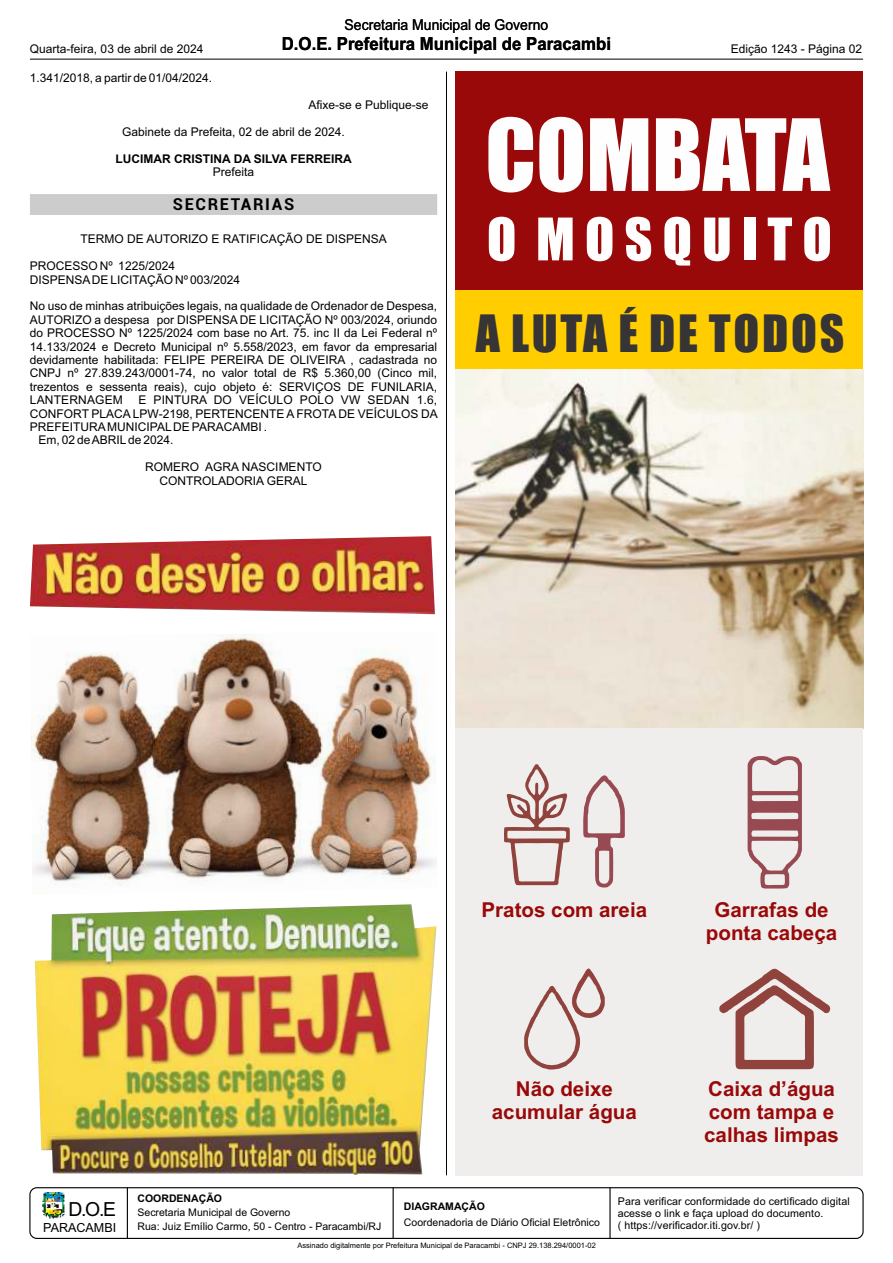
<style>
.page{position:relative;width:893px;height:1263px;background:#fff}
.page>*{position:absolute;margin:0;border:0;box-sizing:border-box;transform-origin:0 0}
.t1{font:91.8px "Impact";color:#fefefe}
.t2{font:54.15px "Impact";letter-spacing:.185em;color:#fefefe}
.t3{font:47.55px "Impact";letter-spacing:.055em;color:#373435}
.t4{font:700 20.55px/23px "Arial";color:#990909;text-align:center}
.t5{font:19.35px "Arial";color:#000}
.t6{font:700 18px "Arial";color:#000;scale:.93 1}
.t7{font:700 16.5px "Roboto";letter-spacing:.1em;color:#000}
.t8{font:15px "Arial";color:#000;scale:.93 1}
.t9{font:12.6px "Arial";color:#000}
.t10{font:12px/13.4px "Arial";color:#000}
.t11{font:700 12px "Arial";color:#000}
.t12{font:10.65px/11.9px "Arial";letter-spacing:.01em;color:#000}
.t13{font:10.5px/13.8px "Arial";color:#000}
.t14{font:700 10.5px "Arial";color:#000}
.t15{font:7.5px "Arial";color:#000}
</style>
<div class="page">
<img style="left:42px;top:1192px;width:23px;height:27px">
<div style="left:29px;top:1187px;width:835px;height:52px;border:1px solid #000;border-radius:7px"></div>
<hr style="left:609px;top:1187px;width:2px;height:52px;background:#000">
<hr style="left:127px;top:1187px;width:1px;height:52px;background:#000">
<hr style="left:393px;top:1187px;width:1px;height:52px;background:#000">
<hr style="left:30px;top:59px;width:833px;height:1px;background:#000">
<hr style="left:446px;top:72px;width:1px;height:1103px;background:#000">
<div style="left:30px;top:194px;width:407px;height:21px;background:#ccc"></div>
<img style="left:456px;top:369px;width:407px;height:359px">
<div style="left:456px;top:72px;width:407px;height:218px;background:#990909"></div>
<div style="left:456px;top:728px;width:407px;height:447px;background:#efeeec"></div>
<svg style="left:719px;top:968px;width:112px;height:102px"></svg>
<svg style="left:524px;top:968px;width:81px;height:102px"></svg>
<svg style="left:747px;top:756px;width:55px;height:133px"></svg>
<svg style="left:583px;top:775px;width:42px;height:113px"></svg>
<svg style="left:504px;top:764px;width:66px;height:122px"></svg>
<div style="left:456px;top:290px;width:407px;height:79px;background:#ffcd00"></div>
<img style="left:30px;top:536px;width:405px;height:78px">
<img style="left:31px;top:634px;width:406px;height:252px">
<img style="left:35px;top:904px;width:402px;height:271px">
<p class="t8" style="left:345px;top:19px;width:220px">Secretaria Municipal de Governo</p>
<p class="t10" style="left:30px;top:44px;width:175px">Quarta-feira, 03 de abril de 2024</p>
<h3 class="t6" style="left:282px;top:37px;width:355px">D.O.E. Prefeitura Municipal de Paracambi</h3>
<p class="t10" style="left:731px;top:43px;width:133px">Edição 1243 - Página 02</p>
<p class="t10" style="left:30px;top:73px;width:184px">1.341/2018, a partir de 01/04/2024.</p>
<p class="t10" style="left:309px;top:99px;width:122px">Afixe-se e Publique-se</p>
<p class="t10" style="left:122px;top:126px;width:224px">Gabinete da Prefeita, 02 de abril de 2024.</p>
<p class="t11" style="left:115px;top:154px;width:238px">LUCIMAR CRISTINA DA SILVA FERREIRA</p>
<p class="t10" style="left:213px;top:167px;width:43px">Prefeita</p>
<h1 class="t1" style="left:485px;top:118px;width:346px">COMBATA</h1>
<h2 class="t2" style="left:487px;top:218px;width:347px">O MOSQUITO</h2>
<h3 class="t7" style="left:173px;top:198px;width:123px">SECRETARIAS</h3>
<p class="t10" style="left:80px;top:234px;width:308px">TERMO DE AUTORIZO E RATIFICAÇÃO DE DISPENSA</p>
<p class="t10" style="left:30px;top:260px;width:212px">PROCESSO Nº 1225/2024<br>DISPENSADE LICITAÇÃO Nº 003/2024</p>
<p class="t10" style="left:30px;top:301px;width:409px;text-align:justify">No uso de minhas atribuições legais, na qualidade de Ordenador de Despesa, AUTORIZO a despesa por DISPENSA DE LICITAÇÃO Nº 003/2024, oriundo do PROCESSO Nº 1225/2024 com base no Art. 75. inc II da Lei Federal nº 14.133/2024 e Decreto Municipal nº 5.558/2023, em favor da empresarial devidamente habilitada: FELIPE PEREIRA DE OLIVEIRA , cadastrada no CNPJ nº 27.839.243/0001-74, no valor total de R$ 5.360,00 (Cinco mil, trezentos e sessenta reais), cujo objeto é: SERVIÇOS DE FUNILARIA, LANTERNAGEM</p>
<h3 class="t3" style="left:476px;top:314px;width:370px">A LUTA É DE TODOS</h3>
<p class="t10" style="left:138px;top:394px;width:300px">E PINTURA DO VEÍCULO POLO VW SEDAN 1.6,</p>
<p class="t10" style="left:30px;top:408px;width:409px">CONFORT PLACA LPW-2198, PERTENCENTE A FROTA DE VEÍCULOS DA</p>
<p class="t10" style="left:30px;top:421px;width:239px">PREFEITURAMUNICIPALDE PARACAMBI .</p>
<p class="t10" style="left:39px;top:435px;width:136px">Em, 02 de ABRILde 2024.</p>
<p class="t10" style="left:145px;top:461px;width:178px;text-align:center">ROMERO AGRA NASCIMENTO<br>CONTROLADORIA GERAL</p>
<h3 class="t4" style="left:482px;top:900px;width:167px">Pratos com areia</h3>
<h3 class="t4" style="left:706px;top:900px;width:133px">Garrafas de ponta cabeça</h3>
<h3 class="t5" style="left:69px;top:1201px;width:49px">D.O.E</h3>
<p class="t9" style="left:43px;top:1222px;width:74px">PARACAMBI</p>
<p class="t14" style="left:137px;top:1195px;width:86px">COORDENAÇÃO</p>
<p class="t13" style="left:137px;top:1206px;width:245px">Secretaria Municipal de Governo<br>Rua: Juiz Emílio Carmo, 50 - Centro - Paracambi/RJ</p>
<h3 class="t4" style="left:492px;top:1079px;width:147px">Não deixe acumular água</h3>
<h3 class="t4" style="left:704px;top:1079px;width:136px;text-align:left">Caixa d’água com tampa e calhas limpas</h3>
<p class="t14" style="left:404px;top:1202px;width:83px">DIAGRAMAÇÃO</p>
<p class="t13" style="left:404px;top:1216px;width:198px">Coordenadoria de Diário Oficial Eletrônico</p>
<p class="t12" style="left:618px;top:1196px;width:233px">Para verificar conformidade do certificado digital acesse o link e faça upload do documento.<br>( https://verificador.iti.gov.br/ )</p>
<p class="t15" style="left:297px;top:1242px;width:300px">Assinado digitalmente por Prefeitura Municipal de Paracambi - CNPJ 29.138.294/0001-02</p>
</div>
